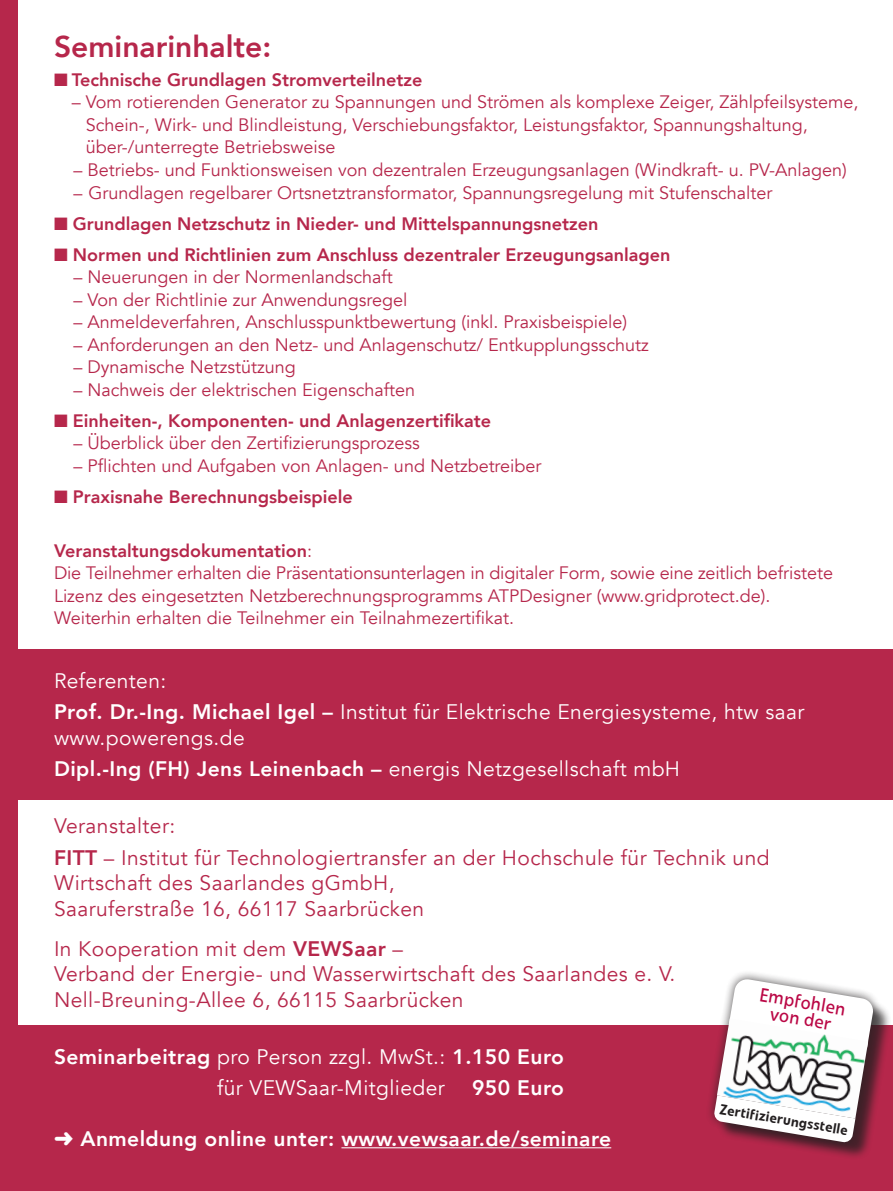
<style>
.page{position:relative;width:893px;height:1191px;background:#fff}
.page>*{position:absolute;margin:0;border:0;box-sizing:border-box;transform-origin:0 0}
.t1{font:800 30px "Avenir";color:#b6274b}
.t2{font:21px/25.5px "Avenir";letter-spacing:.02em;color:#b6274b}
.t3{font:21px/25.5px "Avenir";letter-spacing:.02em;color:#fff}
.t4{font:800 21px "Avenir";letter-spacing:.02em;color:#fff}
.t5{font:19.05px "Veto Com";color:#ba0745}
.t6{font:18px/22.5px "Avenir";color:#b6274b}
.t7{font:800 18px "Avenir";color:#b6274b}
.t8{font:500 14.55px "Veto Com";color:#231f20}
.s1{font-weight:400}
.s2{font-weight:800}
</style>
<div class="page">
<div style="left:0;top:649px;width:893px;height:151px;background:#b6274b"></div>
<div style="left:0;top:1025px;width:893px;height:166px;background:#b6274b"></div>
<hr style="left:341px;top:1147px;width:270px;height:1px;background:#fff">
<div style="left:0;top:0;width:17px;height:1191px;background:#b6274b"></div>
<div style="left:717px;top:981px;width:175px;height:179px;background:#231f20;opacity:.75"></div>
<svg style="left:709px;top:973px;width:177px;height:181px"></svg>
<img style="left:717px;top:1018px;width:151px;height:100px">
<p class="t1" style="left:54px;top:23px;width:219px">Seminarinhalte:</p>
<p class="t7" style="left:54px;top:66px;width:370px">■ Technische Grundlagen Stromverteilnetze</p>
<p class="t6" style="left:86px;top:91px;width:774px;text-indent:-14px">– Vom rotierenden Generator zu Spannungen und Strömen als komplexe Zeiger, Zählpfeilsysteme,<br>Schein-, Wirk- und Blindleistung, Verschiebungsfaktor, Leistungsfaktor, Spannungshaltung, über-/unterregte Betriebsweise</p>
<p class="t6" style="left:73px;top:159px;width:775px">– Betriebs- und Funktionsweisen von dezentralen Erzeugungsanlagen (Windkraft- u. PV-Anlagen)</p>
<p class="t6" style="left:73px;top:181px;width:700px">– Grundlagen regelbarer Ortsnetztransformator, Spannungsregelung mit Stufenschalter</p>
<p class="t7" style="left:54px;top:209px;width:546px">■ Grundlagen Netzschutz in Nieder- und Mittelspannungsnetzen</p>
<p class="t7" style="left:54px;top:240px;width:618px">■ Normen und Richtlinien zum Anschluss dezentraler Erzeugungsanlagen</p>
<p class="t6" style="left:73px;top:266px;width:321px">– Neuerungen in der Normenlandschaft</p>
<p class="t6" style="left:73px;top:288px;width:336px">– Von der Richtlinie zur Anwendungsregel</p>
<p class="t6" style="left:73px;top:311px;width:555px">– Anmeldeverfahren, Anschlusspunktbewertung (inkl. Praxisbeispiele)</p>
<p class="t6" style="left:73px;top:333px;width:577px">– Anforderungen an den Netz- und Anlagenschutz/ Entkupplungsschutz</p>
<p class="t6" style="left:73px;top:356px;width:224px">– Dynamische Netzstützung</p>
<p class="t6" style="left:73px;top:378px;width:343px">– Nachweis der elektrischen Eigenschaften</p>
<p class="t7" style="left:54px;top:406px;width:439px">■ Einheiten-, Komponenten- und Anlagenzertifikate</p>
<p class="t6" style="left:73px;top:432px;width:348px">– Überblick über den Zertifizierungsprozess</p>
<p class="t6" style="left:73px;top:454px;width:470px">– Pflichten und Aufgaben von Anlagen- und Netzbetreiber</p>
<p class="t7" style="left:54px;top:482px;width:300px">■ Praxisnahe Berechnungsbeispiele</p>
<p class="t7" style="left:54px;top:536px;width:260px">Veranstaltungsdokumentation<span class="s1">:</span></p>
<p class="t6" style="left:54px;top:562px;width:781px">Die Teilnehmer erhalten die Präsentationsunterlagen in digitaler Form, sowie eine zeitlich befristete<br>Lizenz des eingesetzten Netzberechnungsprogramms ATPDesigner (www.gridprotect.de).</p>
<p class="t6" style="left:54px;top:607px;width:462px">Weiterhin erhalten die Teilnehmer ein Teilnahmezertifikat.</p>
<p class="t3" style="left:54px;top:668px;width:114px">Referenten:</p>
<p class="t3" style="left:54px;top:699px;width:752px"><span class="s2">Prof. Dr.-Ing. Michael Igel –</span> Institut für Elektrische Energiesysteme, htw saar www.powerengs.de</p>
<p class="t4" style="left:54px;top:752px;width:628px">Dipl.-Ing (FH) Jens Leinenbach – <span class="s1">energis Netzgesellschaft mbH</span></p>
<p class="t2" style="left:54px;top:814px;width:123px">Veranstalter:</p>
<p class="t2" style="left:54px;top:845px;width:717px"><span class="s2">FITT</span> – Institut für Technologiertransfer an der Hochschule für Technik und<br>Wirtschaft des Saarlandes gGmbH,</p>
<p class="t2" style="left:54px;top:896px;width:372px">Saaruferstraße 16, 66117 Saarbrücken</p>
<p class="t2" style="left:54px;top:936px;width:623px">In Kooperation mit dem <span class="s2">VEWSaar</span> –<br>Verband der Energie- und Wasserwirtschaft des Saarlandes e. V.</p>
<p class="t2" style="left:54px;top:987px;width:411px">Nell-Breuning-Allee 6, 66115 Saarbrücken</p>
<p class="t5" style="left:762px;top:982px;width:88px;rotate:10deg">Empfohlen</p>
<p class="t5" style="left:772px;top:1001px;width:63px;rotate:10deg">von der</p>
<p class="t3" style="left:217px;top:1041px;width:348px;line-height:31.5px;text-indent:-163px"><span class="s2">Seminarbeitrag</span> pro Person zzgl. MwSt.: <span class="s2">1.150 Euro </span>für VEWSaar-Mitglieder</p>
<p class="t4" style="left:472px;top:1071px;width:93px">950 Euro</p>
<p class="t4" style="left:54px;top:1122px;width:559px">➜ Anmeldung online unter: www.vewsaar.de/seminare</p>
<p class="t8" style="left:722px;top:1099px;width:131px;rotate:10deg">Zertifizierungsstelle</p>
</div>
